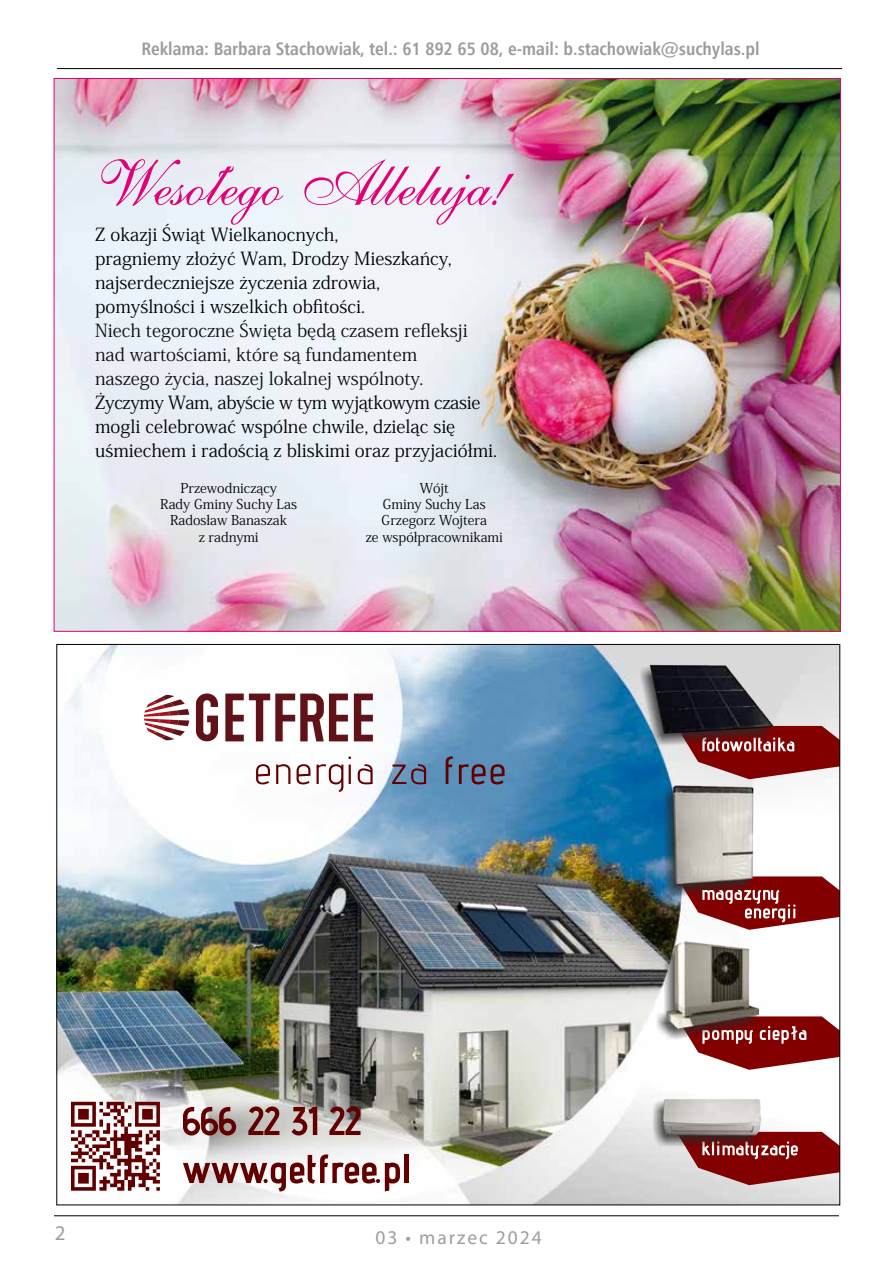
<style>
.page{position:relative;width:893px;height:1263px;background:#fff}
.page>*{position:absolute;margin:0;border:0;box-sizing:border-box;transform-origin:0 0}
.t1{font:63px "English 111 Vivace EU";color:#e2007a}
.t2{font:21px "Myriad Pro";color:#9c9e9f}
.t3{font:19.5px "Myriad Pro";letter-spacing:.1em;color:#9c9e9f}
.t4{font:18px/24px "Koz Min Pr 6 N";color:#000}
.t5{font:18px/24px "Koz Min Pr 6 N";color:#0d0d0d}
.t6{font:700 18px "Humnst 777 Cn EU";color:#9a9c9d}
.t7{font:13.5px/16.2px "Koz Min Pr 6 N";color:#000;text-align:center}
</style>
<div class="page">
<hr style="left:54px;top:1215px;width:785px;height:1px;background:#000">
<hr style="left:57px;top:68px;width:785px;height:1px;background:#000">
<img style="left:59px;top:646px;width:779px;height:557px">
<img style="left:638px;top:782px;width:139px;height:270px">
<svg style="left:676px;top:876px;width:162px;height:54px"></svg>
<svg style="left:144px;top:695px;width:45px;height:45px"></svg>
<svg style="left:354px;top:693px;width:19px;height:48px"></svg>
<svg style="left:196px;top:693px;width:22px;height:48px"></svg>
<svg style="left:225px;top:693px;width:123px;height:48px"></svg>
<svg style="left:256px;top:764px;width:14px;height:20px"></svg>
<svg style="left:276px;top:764px;width:14px;height:20px"></svg>
<svg style="left:297px;top:764px;width:13px;height:20px"></svg>
<svg style="left:317px;top:756px;width:34px;height:36px"></svg>
<svg style="left:358px;top:764px;width:15px;height:20px"></svg>
<svg style="left:392px;top:764px;width:34px;height:20px"></svg>
<svg style="left:446px;top:756px;width:7px;height:28px"></svg>
<svg style="left:459px;top:764px;width:46px;height:20px"></svg>
<svg style="left:183px;top:1107px;width:53px;height:28px"></svg>
<svg style="left:248px;top:1106px;width:31px;height:29px"></svg>
<svg style="left:292px;top:1107px;width:25px;height:28px"></svg>
<svg style="left:329px;top:1106px;width:32px;height:29px"></svg>
<svg style="left:183px;top:1154px;width:217px;height:37px"></svg>
<hr style="left:405px;top:1155px;width:4px;height:28px;background:#620000">
<svg style="left:71px;top:1102px;width:89px;height:89px"></svg>
<svg style="left:676px;top:1132px;width:162px;height:53px;background:#a04545"></svg>
<img style="left:638px;top:1052px;width:139px;height:127px">
<svg style="left:676px;top:1016px;width:162px;height:54px"></svg>
<svg style="left:676px;top:726px;width:162px;height:53px;background:#a34a4a"></svg>
<img style="left:638px;top:646px;width:139px;height:100px">
<img style="left:56px;top:80px;width:783px;height:549px">
<p class="t6" style="left:142px;top:37px;width:619px">Reklama: Barbara Stachowiak, tel.: 61 892 65 08, e-mail: b.stachowiak@suchylas.pl</p>
<h1 class="t1" style="left:95px;top:145px;width:415px">Wesołego Alleluja!</h1>
<p class="t4" style="left:95px;top:223px;width:358px">Z okazji Świąt Wielkanocnych,<br>pragniemy złożyć Wam, Drodzy Mieszkańcy, najserdeczniejsze życzenia zdrowia, pomyślności i wszelkich obfitości.</p>
<p class="t5" style="left:95px;top:319px;width:374px">Niech tegoroczne Święta będą czasem refleksji nad wartościami, które są fundamentem naszego życia, naszej lokalnej wspólnoty.</p>
<p class="t4" style="left:95px;top:391px;width:403px">Życzymy Wam, abyście w tym wyjątkowym czasie mogli celebrować wspólne chwile, dzieląc się uśmiechem i radością z bliskimi oraz przyjaciółmi.</p>
<p class="t7" style="left:160px;top:480px;width:138px">Przewodniczący<br>Rady Gminy Suchy Las<br>Radosław Banaszak<br>z radnymi</p>
<p class="t7" style="left:366px;top:480px;width:139px">Wójt<br>Gminy Suchy Las<br>Grzegorz Wojtera<br>ze współpracownikami</p>
<p class="t2" style="left:55px;top:1220px;width:12px">2</p>
<p class="t3" style="left:376px;top:1225px;width:168px">03 • marzec 2024</p>
</div>
